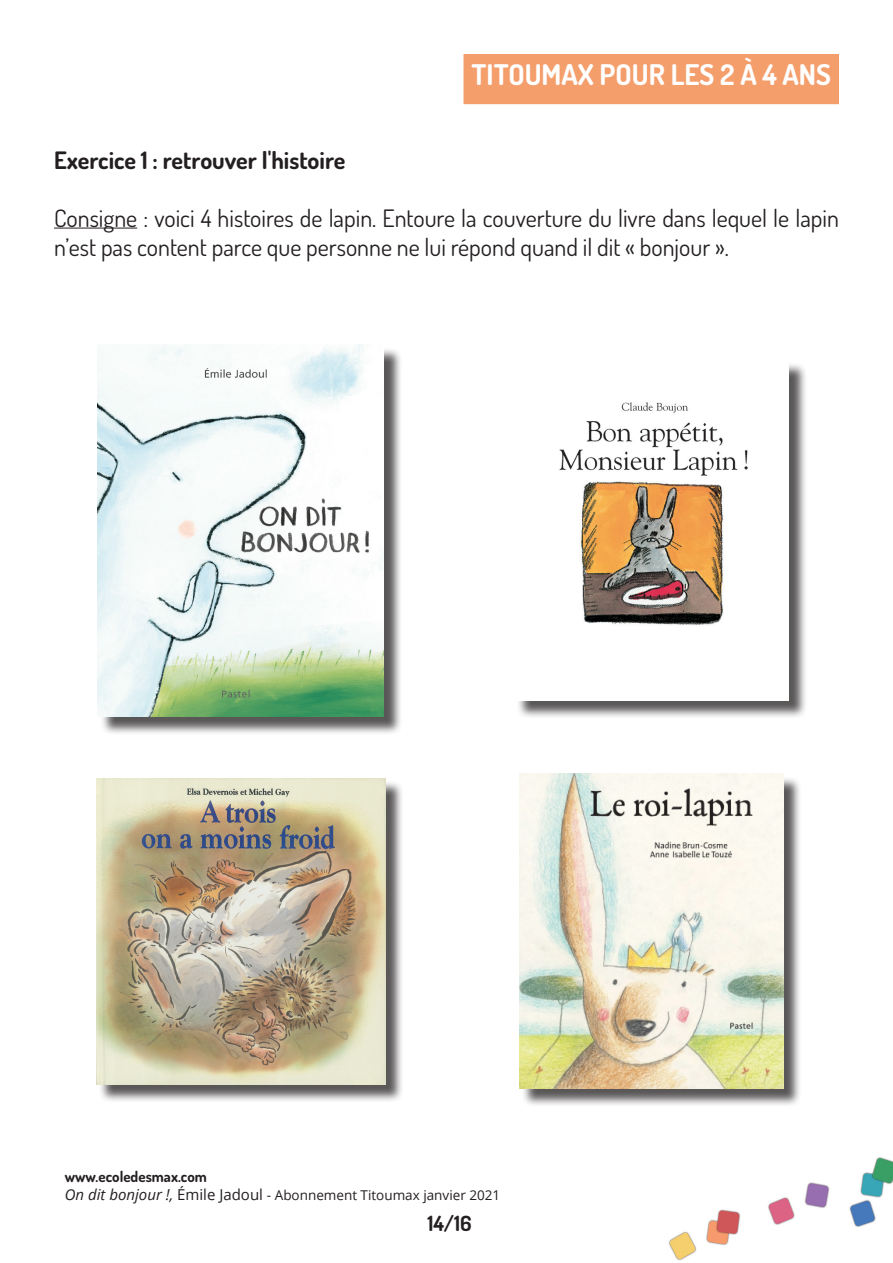
<style>
.page{position:relative;width:893px;height:1263px;background:#fff}
.page>*{position:absolute;margin:0;border:0;box-sizing:border-box;transform-origin:0 0}
.t1{font:700 28.5px "Dosis";color:#fff}
.t2{font:24px/28.8px "Dosis";color:#231f20}
.t3{font:700 24px "Dosis";color:#231f20}
.t4{font:700 21px "Dosis";color:#231f20}
.t5{font:700 15px "Dosis";color:#231f20}
.t6{font:13.5px "Open Sans";color:#231f20}
.s1{font-style:italic;font-size:15px}
.s2{font-size:15px}
</style>
<div class="page">
<div style="left:464px;top:55px;width:374px;height:48px;background:#f49e6c"></div>
<div style="left:463px;top:54px;width:376px;height:50px;border:2px solid #f49e6c"></div>
<hr style="left:54px;top:228px;width:83px;height:1px;background:#231f20">
<div style="left:100px;top:347px;width:302px;height:388px;background:#231f20;opacity:.75"></div>
<img style="left:98px;top:344px;width:286px;height:372px">
<div style="left:516px;top:363px;width:292px;height:356px;background:#231f20;opacity:.75"></div>
<img style="left:516px;top:363px;width:273px;height:338px">
<div style="left:99px;top:780px;width:305px;height:323px;background:#231f20;opacity:.75"></div>
<img style="left:96px;top:778px;width:289px;height:306px">
<div style="left:521px;top:776px;width:281px;height:332px;background:#231f20;opacity:.75"></div>
<img style="left:519px;top:774px;width:264px;height:315px">
<img style="left:669px;top:1157px;width:224px;height:103px">
<p class="t1" style="left:471px;top:56px;width:361px">TITOUMAX POUR LES 2 À 4 ANS</p>
<p class="t3" style="left:54px;top:145px;width:293px">Exercice 1 : retrouver l'histoire</p>
<p class="t2" style="left:54px;top:203px;width:786px">Consigne : voici 4 histoires de lapin. Entoure la couverture du livre dans lequel le lapin n’est pas content parce que personne ne lui répond quand il dit « bonjour ».</p>
<p class="t5" style="left:65px;top:1167px;width:144px">www.ecoledesmax.com</p>
<p class="t6" style="left:65px;top:1186px;width:437px"><span class="s1">On dit bonjour !,</span> <span class="s2">Émile Jadoul</span> - Abonnement Titoumax janvier 2021</p>
<p class="t4" style="left:427px;top:1209px;width:46px">14/16</p>
</div>
